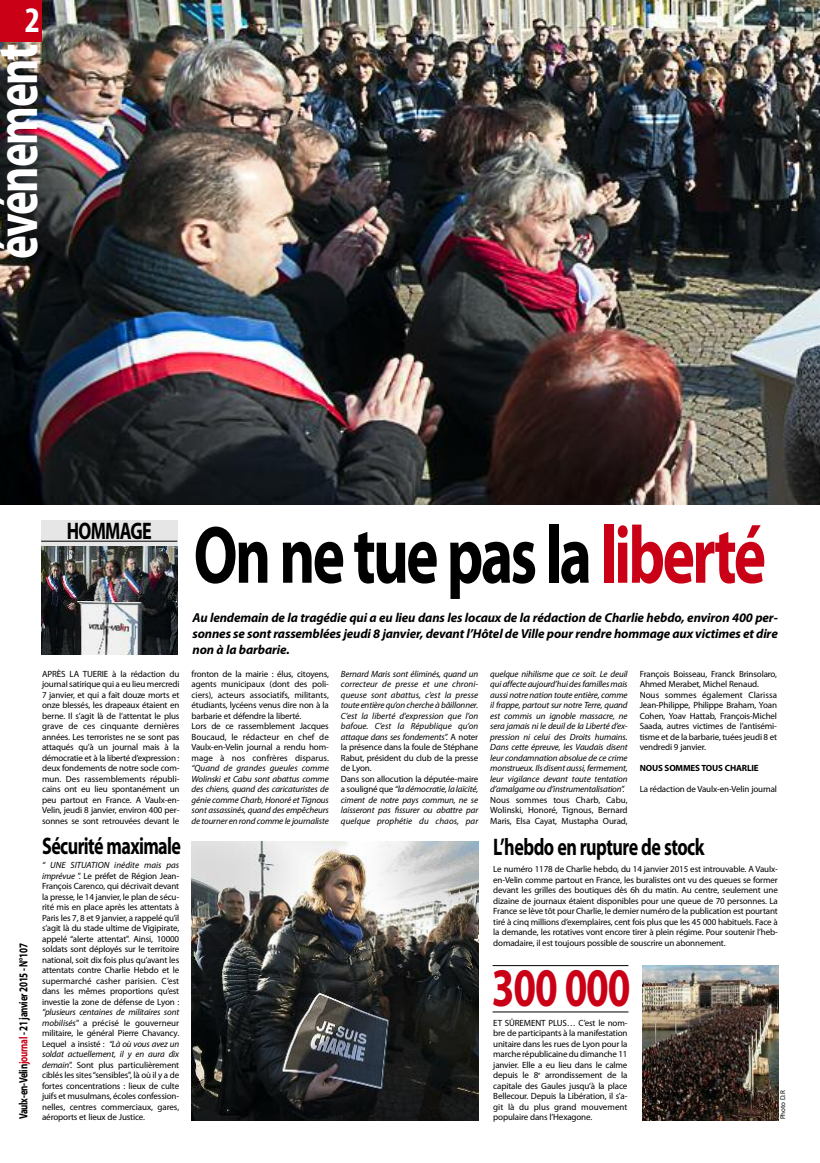
<style>
.page{position:relative;width:820px;height:1163px;background:#fff}
.page>*{position:absolute;margin:0;border:0;box-sizing:border-box;transform-origin:0 0}
.t1{font:700 81.9px "Myriad Pro";letter-spacing:-.045em;color:#000;scale:.75 1}
.t2{font:700 60px "Myriad Pro";letter-spacing:-.03em;color:#fff;scale:.75 1}
.t3{font:700 54.6px "Myriad Pro";letter-spacing:-.03em;color:#ca0016;scale:.75 1}
.t4{font:700 condensed 36px "Myriad Pro";color:#fff}
.t5{font:700 24px "Myriad Pro";letter-spacing:-.035em;color:#000;scale:.75 1}
.t6{font:italic 700 13px/16px "Myriad Pro";letter-spacing:-.01em;color:#000;text-align:justify}
.t7{font:700 12px "Myriad Pro";letter-spacing:-.03em;color:#000;scale:.75 1}
.t8{font:9px/10.5px "Myriad Pro";letter-spacing:-.015em;color:#000;text-align:justify}
.t9{font:italic 9px/10.5px "Myriad Pro";letter-spacing:-.015em;color:#000;text-align:justify}
.t10{font:700 9px "Myriad Pro";letter-spacing:-.015em;color:#000}
.t11{font:7px "Myriad Pro";color:#000}
.s1{color:#ca0016}
.s2{font-style:italic}
.s3{font-style:normal}
</style>
<div class="page">
<img style="left:41px;top:545px;width:136px;height:109px">
<img style="left:0;top:0;width:819px;height:505px">
<div style="left:41px;top:519px;width:136px;height:26px;background:#e6e6e6"></div>
<hr style="left:41px;top:540px;width:136px;height:1px;background:#000">
<div style="left:0;top:0;width:41px;height:42px;background:#ca0016"></div>
<img style="left:191px;top:841px;width:287px;height:279px">
<img style="left:642px;top:965px;width:136px;height:155px">
<hr style="left:492px;top:964px;width:136px;height:1px;background:#000">
<hr style="left:492px;top:1011px;width:136px;height:1px;background:#000">
<h3 class="t4" style="left:25px;top:8px;width:17px">2</h3>
<h2 class="t2" style="left:-6px;top:259px;width:289px;rotate:-90deg">événement</h2>
<h3 class="t5" style="left:67px;top:521px;width:114px">HOMMAGE</h3>
<h1 class="t1" style="left:193px;top:524px;width:764px">On ne tue pas la <span class="s1">liberté</span></h1>
<h3 class="t6" style="left:192px;top:610px;width:586px">Au lendemain de la tragédie qui a eu lieu dans les locaux de la rédaction de Charlie hebdo, environ 400 per&shy;sonnes se sont rassemblées jeudi 8 janvier, devant l’Hôtel de Ville pour rendre hommage aux victimes et dire non à la barbarie.</h3>
<h3 class="t7" style="left:19px;top:1119px;width:236px;rotate:-90deg">Vaulx-en-Velin<span class="s1">journal</span> - 21 janvier 2015 - N°107</h3>
<p class="t8" style="left:42px;top:669px;width:139px">APRèS LA tuERiE à la rédaction du journal satirique qui a eu lieu mercredi 7 janvier, et qui a fait douze morts et onze blessés, les drapeaux étaient en berne. il s’agit là de l’attentat le plus grave de ces cinquante dernières années. Les terroristes ne se sont pas attaqués qu’à un journal mais à la démocratie et à la liberté d’expression : deux fondements de notre socle com&shy;mun. Des rassemblements républi&shy;cains ont eu lieu spontanément un peu partout en France. A Vaulx-en-Velin, jeudi 8 janvier, environ 400 per&shy;sonnes se sont retrouvées devant le</p>
<p class="t8" style="left:191px;top:669px;width:139px;text-align:left">fronton de la mairie : élus, citoyens, agents municipaux (dont des poli&shy;ciers), acteurs associatifs, militants, étudiants, lycéens venus dire non à la barbarie et défendre la liberté.<br>Lors de ce rassemblement Jacques Boucaud, le rédacteur en chef de Vaulx-en-Velin journal a rendu hom&shy;mage à nos confrères disparus.</p>
<p class="t9" style="left:191px;top:763px;width:139px">“Quand de grandes gueules comme Wolinski et Cabu sont abattus comme des chiens, quand des caricaturistes de génie comme Charb, Honoré et Tignous sont assassinés, quand des empêcheurs de tourner en rond comme le journaliste</p>
<h3 class="t5" style="left:42px;top:836px;width:187px">Sécurité maximale</h3>
<p class="t8" style="left:42px;top:860px;width:138px"><span class="s2">“ UNE SITUATION inédite mais pas imprévue ".</span> Le préfet de Région Jean-François Carenco, qui décrivait devant la presse, le 14 janvier, le plan de sécu&shy;rité mis en place après les attentats à Paris les 7, 8 et 9 janvier, a rappelé qu’il s’agit là du stade ultime de Vigipirate, appelé “alerte attentat". Ainsi, 10000 soldats sont déployés sur le territoire national, soit dix fois plus qu’avant les attentats contre Charlie Hebdo et le supermarché casher parisien. C’est dans les mêmes proportions qu’est investie la zone de défense de Lyon :</p>
<p class="t8" style="left:42px;top:1007px;width:138px"><span class="s2">“plusieurs centaines de militaires sont mobilisés"</span> a précisé le gouverneur militaire, le général Pierre Chavancy.<br>Lequel a insisté : <span class="s2">“Là où vous avez un soldat actuellement, il y en aura dix demain".</span> Sont plus particulièrement ciblés les sites“sensibles", là où il y a de fortes concentrations : lieux de culte juifs et musulmans, écoles confession&shy;nelles, centres commerciaux, gares, aéroports et lieux de Justice.</p>
<p class="t9" style="left:341px;top:669px;width:139px;text-align:left">Bernard Maris sont éliminés, quand un correcteur de presse et une chroni&shy;queuse sont abattus, c’est la presse toute entière qu’on cherche à bâillonner.<br>C’est la liberté d’expression que l’on bafoue. C’est la République qu’on attaque dans ses fondements”. <span class="s3">A noter la présence dans la foule de Stéphane Rabut, président du club de la presse de Lyon.<br>Dans son allocution la députée-maire a souligné que</span> “ladémocratie, lalaïcité, ciment de notre pays commun, ne se laisseront pas fissurer ou abattre par quelque prophétie du chaos, par</p>
<p class="t9" style="left:490px;top:669px;width:139px">quelque nihilisme que ce soit. Le deuil quiaffecteaujourd’huidesfamillesmais aussi notre nation toute entière, comme il frappe, partout sur notre Terre, quand est commis un ignoble massacre, ne sera jamais ni le deuil de la Liberté d’ex&shy;pression ni celui des Droits humains.<br>Dans cette épreuve, les Vaudais disent leur condamnation absolue de ce crime monstrueux. Ils disent aussi,fermement, leur vigilance devant toute tentation d’amalgame ou d’instrumentalisation”.</p>
<p class="t8" style="left:490px;top:795px;width:139px">nous sommes tous Charb, Cabu, Wolinski, Honoré, tignous, Bernard maris, Elsa Cayat, mustapha Ourad,</p>
<p class="t8" style="left:639px;top:669px;width:139px;text-align:left">François Boisseau, Franck Brinsolaro, Ahmed merabet, michel Renaud. nous sommes également Clarissa Jean-Philippe, Philippe Braham, Yoan Cohen, Yoav Hattab, François-michel Saada, autres victimes de l’antisémi&shy;tisme et de la barbarie, tuées jeudi 8 et vendredi 9 janvier.</p>
<p class="t10" style="left:639px;top:764px;width:120px">NOUS SOMMES TOUS CHARLIE</p>
<p class="t8" style="left:639px;top:784px;width:139px">La rédaction de Vaulx-en-Velin journal</p>
<h3 class="t5" style="left:493px;top:838px;width:283px">L’hebdo en rupture de stock</h3>
<p class="t8" style="left:493px;top:864px;width:286px">Le numéro 1178 de Charlie hebdo, du 14 janvier 2015 est introuvable. A Vaulx&shy;en-Velin comme partout en France, les buralistes ont vu des queues se former devant les grilles des boutiques dès 6h du matin. Au centre, seulement une dizaine de journaux étaient disponibles pour une queue de 70 personnes. La France se lève tôt pour Charlie, le dernier numéro de la publication est pourtant tiré à cinq millions d’exemplaires, cent fois plus que les 45 000 habituels. Face à la demande, les rotatives vont encore tirer à plein régime. Pour soutenir l’heb&shy;domadaire, il est toujours possible de souscrire un abonnement.</p>
<h3 class="t3" style="left:491px;top:967px;width:186px">300 000</h3>
<p class="t8" style="left:493px;top:1018px;width:136px">Et SûREmEnt PLuS… C’est le nom&shy;bre de participants à la manifestation unitaire dans les rues de Lyon pour la marche républicaine du dimanche 11 janvier. Elle a eu lieu dans le calme depuis le 8<sup>e</sup> arrondissement de la capitale des Gaules jusqu’à la place Bellecour. Depuis la Libération, il s’a&shy;git là du plus grand mouvement populaire dans l’Hexagone.</p>
<p class="t11" style="left:779px;top:1119px;width:30px;rotate:-90deg">Photo D.R</p>
</div>
